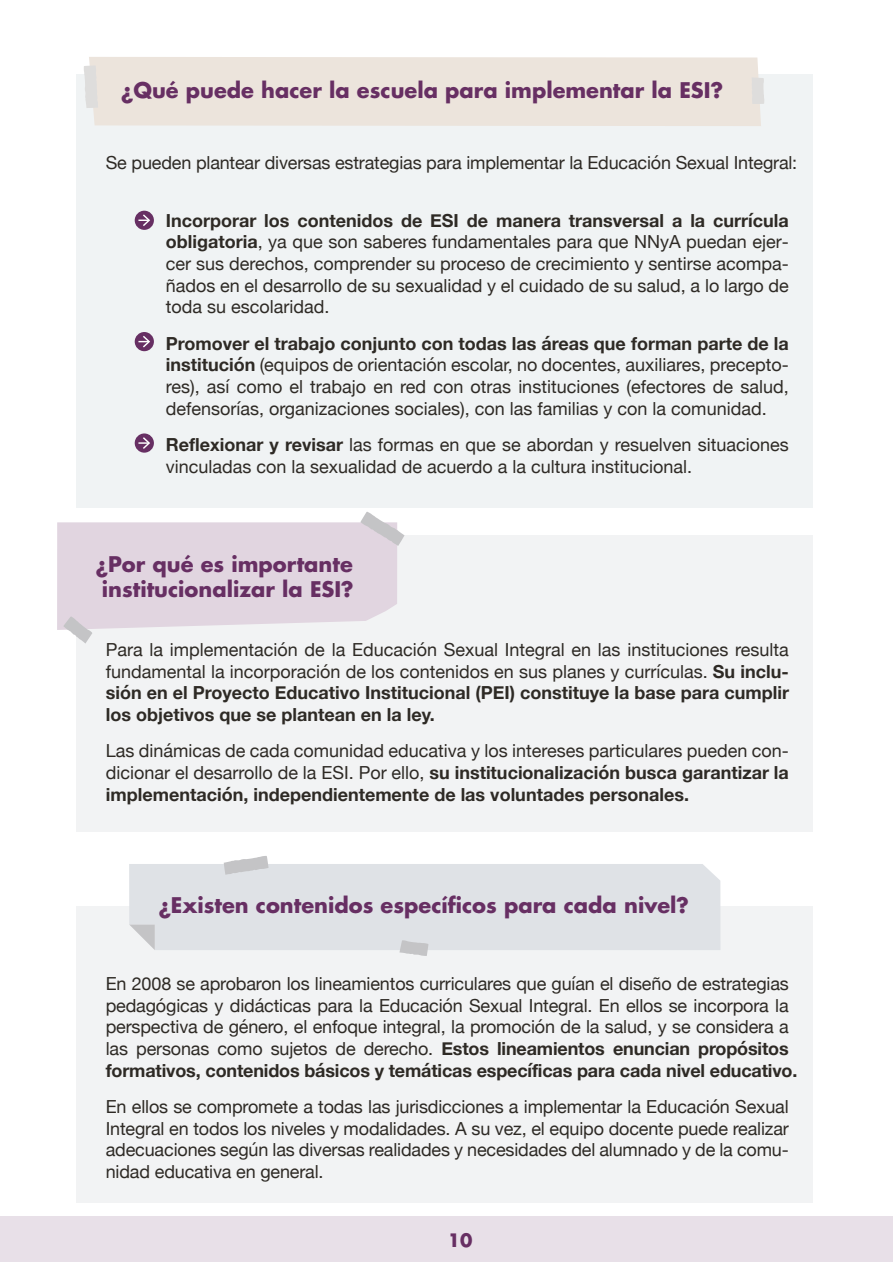
<style>
.page{position:relative;width:893px;height:1263px;background:#fff}
.page>*{position:absolute;margin:0;border:0;box-sizing:border-box;transform-origin:0 0}
.t1{font:700 21px/25.2px "Futura Std";color:#672f63}
.t2{font:18px/21.6px "Helvetica Neue";letter-spacing:-.01em;color:#2e2a25;text-align:justify}
.t3{font:700 18px "Futura Std";color:#672f63}
.s1{font-weight:700}
</style>
<div class="page">
<div style="left:76px;top:535px;width:736px;height:296px;background:#f2f3f4"></div>
<div style="left:76px;top:906px;width:736px;height:296px;background:#f2f3f4"></div>
<svg style="left:57px;top:512px;width:348px;height:131px"></svg>
<div style="left:76px;top:74px;width:736px;height:433px;background:#f0f3f4"></div>
<div style="left:89px;top:57px;width:672px;height:69px;background:#ece4dc"></div>
<svg style="left:84px;top:65px;width:14px;height:43px"></svg>
<svg style="left:752px;top:77px;width:12px;height:27px"></svg>
<div style="left:135px;top:211px;width:19px;height:19px;background:#672f63;border-radius:50%"></div>
<svg style="left:138px;top:214px;width:12px;height:12px"></svg>
<div style="left:135px;top:332px;width:19px;height:19px;background:#672f63;border-radius:50%"></div>
<svg style="left:138px;top:336px;width:12px;height:11px"></svg>
<div style="left:135px;top:433px;width:19px;height:20px;background:#672f63;border-radius:50%"></div>
<svg style="left:138px;top:437px;width:12px;height:12px"></svg>
<div style="left:129px;top:864px;width:591px;height:86px;background:#dfe2e6"></div>
<svg style="left:129px;top:924px;width:26px;height:26px"></svg>
<svg style="left:224px;top:856px;width:44px;height:19px"></svg>
<svg style="left:399px;top:940px;width:29px;height:16px"></svg>
<div style="left:0;top:1216px;width:893px;height:46px;background:#e8e0e8"></div>
<p class="t1" style="left:121px;top:78px;width:604px">¿Qué puede hacer la escuela para implementar la ESI?</p>
<p class="t2" style="left:106px;top:152px;width:693px">Se pueden plantear diversas estrategias para implementar la Educación Sexual Integral:</p>
<p class="t2" style="left:166px;top:211px;width:625px"><span class="s1">Incorporar los contenidos de ESI de manera transversal a la currícula obligatoria</span>, ya que son saberes fundamentales para que NNyA puedan ejer&shy;cer sus derechos, comprender su proceso de crecimiento y sentirse acompa&shy;ñados en el desarrollo de su sexualidad y el cuidado de su salud, a lo largo de toda su escolaridad.</p>
<p class="t2" style="left:166px;top:334px;width:624px"><span class="s1">Promover el trabajo conjunto con todas las áreas que forman parte de la institución</span> (equipos de orientación escolar, no docentes, auxiliares, precepto&shy;res), así como el trabajo en red con otras instituciones (efectores de salud, defensorías, organizaciones sociales), con las familias y con la comunidad.</p>
<p class="t2" style="left:166px;top:435px;width:624px"><span class="s1">Reflexionar y revisar</span> las formas en que se abordan y resuelven situaciones vinculadas con la sexualidad de acuerdo a la cultura institucional.</p>
<p class="t1" style="left:96px;top:551px;width:260px">¿Por qué es importante institucionalizar la ESI?</p>
<p class="t2" style="left:106px;top:640px;width:685px">Para la implementación de la Educación Sexual Integral en las instituciones resulta fundamental la incorporación de los contenidos en sus planes y currículas. <span class="s1">Su inclu&shy;sión en el Proyecto Educativo Institucional (PEI) constituye la base para cumplir los objetivos que se plantean en la ley.</span></p>
<p class="t2" style="left:106px;top:741px;width:685px">Las dinámicas de cada comunidad educativa y los intereses particulares pueden con&shy;dicionar el desarrollo de la ESI. Por ello, <span class="s1">su institucionalización busca garantizar la implementación, independientemente de las voluntades personales.</span></p>
<p class="t1" style="left:158px;top:892px;width:532px">¿Existen contenidos específicos para cada nivel?</p>
<p class="t2" style="left:106px;top:974px;width:693px;text-align:left">En 2008 se aprobaron los lineamientos curriculares que guían el diseño de estrategias pedagógicas y didácticas para la Educación Sexual Integral. En ellos se incorpora la perspectiva de género, el enfoque integral, la promoción de la salud, y se considera a las personas como sujetos de derecho. <span class="s1">Estos lineamientos enuncian propósitos formativos, contenidos básicos y temáticas específicas para cada nivel educativo.</span></p>
<p class="t2" style="left:106px;top:1097px;width:685px">En ellos se compromete a todas las jurisdicciones a implementar la Educación Sexual Integral en todos los niveles y modalidades. A su vez, el equipo docente puede realizar adecuaciones según las diversas realidades y necesidades del alumnado y de la comu&shy;nidad educativa en general.</p>
<p class="t3" style="left:448px;top:1229px;width:26px">10</p>
</div>
